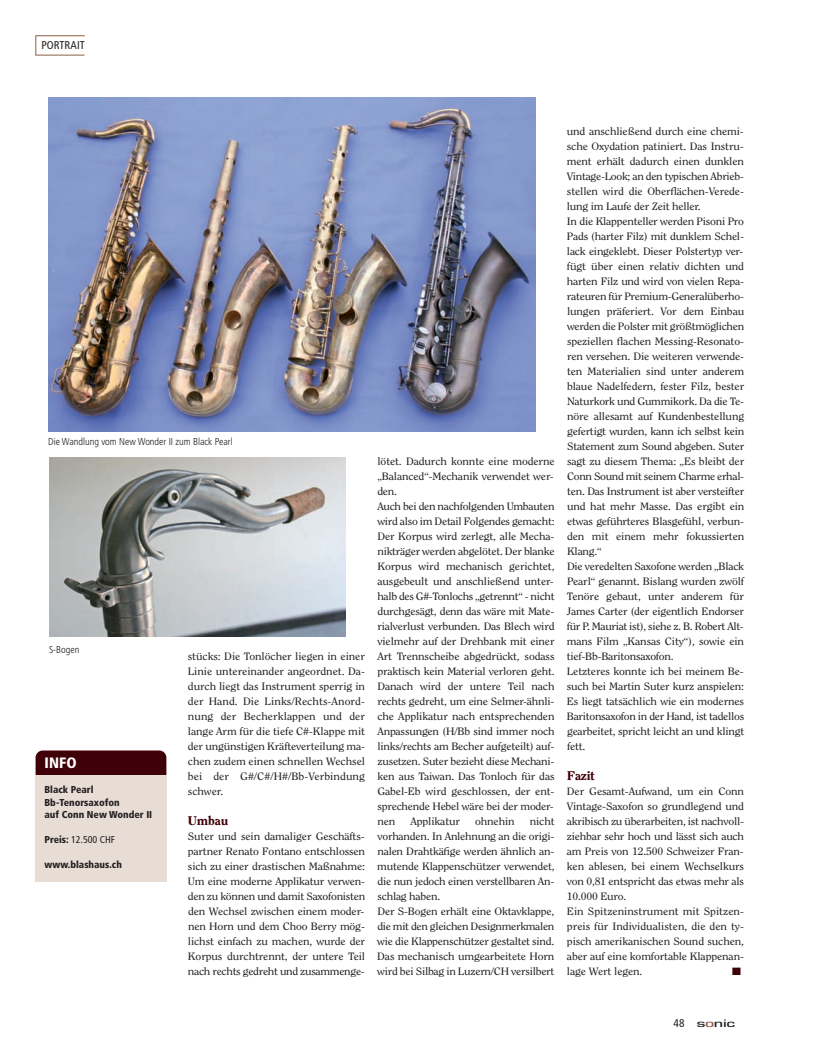
<style>
.page{position:relative;width:815px;height:1063px;background:#fff}
.page>*{position:absolute;margin:0;border:0;box-sizing:border-box;transform-origin:0 0}
.t1{font:900 condensed 15px "Frutiger LT Std";color:#fff}
.t2{font:800 12.5px "Clearface Std";letter-spacing:-.015em;color:#3f0007;scale:1.1 1}
.t3{font:condensed 11.25px "Frutiger LT Std";letter-spacing:.01em;color:#231f20}
.t4{font:500 11.25px "Eurostile T";letter-spacing:-.02em;color:#231f20;scale:1.6 1}
.t5{font:10.62px/15px "Clearface Std";letter-spacing:-.015em;color:#231f20;scale:1.1 1}
.t6{font:10.62px "Zapf Dingbats";color:#3f0007;scale:1.1 1}
.t7{font:900 condensed 10px/12.5px "Frutiger LT Std";color:#231f20}
.t8{font:300 condensed 10px "Frutiger LT Std";color:#231f20}
.t9{font:condensed 10px "Frutiger LT Std";color:#231f20}
.s1{font-weight:900}
.s2{font-family:"Frutiger LT Std";font-weight:400;font-stretch:condensed}
.s3{color:#8c6045}
</style>
<div class="page">
<div style="left:36px;top:35px;width:49px;height:20px;border:1px solid #8c6045"></div>
<div style="left:36px;top:751px;width:130px;height:38px;background:#3f0007;border-radius:7px"></div>
<div style="left:35px;top:775px;width:132px;height:106px;background:#e7ddd5"></div>
<img style="left:48px;top:97px;width:487px;height:334px">
<img style="left:49px;top:458px;width:296px;height:179px">
<p class="t3" style="left:41px;top:41px;width:45px">PORTRAIT</p>
<p class="t8" style="left:48px;top:437px;width:186px">Die Wandlung vom New Wonder II zum Black Pearl</p>
<p class="t8" style="left:49px;top:645px;width:32px">S-Bogen</p>
<h1 class="t1" style="left:45px;top:757px;width:34px">INFO</h1>
<p class="t7" style="left:45px;top:784px;width:109px">Black Pearl<br>Bb-Tenorsaxofon<br>auf Conn New Wonder II</p>
<p class="t9" style="left:45px;top:836px;width:72px"><span class="s1">Preis:</span> 12.500 CHF</p>
<p class="t7" style="left:45px;top:859px;width:79px">www.blashaus.ch</p>
<p class="t5" style="left:188px;top:649px;width:163px;text-align:justify">stücks: Die Tonlöcher liegen in einer Linie untereinander angeordnet. Da&shy;durch liegt das Instrument sperrig in der Hand. Die Links/Rechts-Anord&shy;nung der Becherklappen und der lange Arm für die tiefe C#-Klappe mit der ungünstigen Kräfteverteilung ma&shy;chen zudem einen schnellen Wechsel bei der G#/C#/H#/Bb-Verbindung schwer.</p>
<p class="t2" style="left:188px;top:815px;width:38px">Umbau</p>
<p class="t5" style="left:188px;top:829px;width:163px;text-align:justify">Suter und sein damaliger Geschäfts&shy;partner Renato Fontano entschlossen sich zu einer drastischen Maßnahme:<br>Um eine moderne Applikatur verwen&shy;den zu können und damit Saxofonisten den Wechsel zwischen einem moder&shy;nen Horn und dem Choo Berry mög&shy;lichst einfach zu machen, wurde der Korpus durchtrennt, der untere Teil nach rechts gedreht und zusammenge-</p>
<p class="t5" style="left:377px;top:454px;width:163px">lötet. Dadurch konnte eine moderne „Balanced“-Mechanik verwendet wer&shy;den.<br>Auch bei den nachfolgenden Umbauten wird also im Detail Folgendes gemacht:<br>Der Korpus wird zerlegt, alle Mecha&shy;nikträger werden abgelötet. Der blanke Korpus wird mechanisch gerichtet, ausgebeult und anschließend unter&shy;halb des G#-Tonlochs „getrennt“ - nicht durchgesägt, denn das wäre mit Mate&shy;rialverlust verbunden. Das Blech wird vielmehr auf der Drehbank mit einer Art Trennscheibe abgedrückt, sodass praktisch kein Material verloren geht.<br>Danach wird der untere Teil nach rechts gedreht, um eine Selmer-ähnli&shy;che Applikatur nach entsprechenden Anpassungen (H/Bb sind immer noch links/rechts am Becher aufgeteilt) auf&shy;zusetzen. Suter bezieht diese Mechani&shy;ken aus Taiwan. Das Tonloch für das Gabel-Eb wird geschlossen, der ent&shy;sprechende Hebel wäre bei der moder&shy;nen</p>
<p class="t5" style="left:377px;top:814px;width:163px;text-indent:152px">nicht vorhanden. In Anlehnung an die origi&shy;nalen Drahtkäfige werden ähnlich an&shy;mutende Klappenschützer verwendet, die nun jedoch einen verstellbaren An&shy;schlag haben.<br>Der S-Bogen erhält eine Oktavklappe, die mit den gleichen Designmerkmalen wie die Klappenschützer gestaltet sind.<br>Das mechanisch umgearbeitete Horn wird bei Silbag in Luzern/CH versilbert</p>
<p class="t5" style="left:410px;top:814px;width:47px">Applikatur</p>
<p class="t5" style="left:475px;top:814px;width:37px">ohnehin</p>
<p class="t5" style="left:567px;top:124px;width:163px">und anschließend durch eine chemi&shy;sche Oxydation patiniert. Das Instru&shy;ment erhält dadurch einen dunklen Vintage-Look; an den typischen Abrieb&shy;stellen wird die Oberflächen-Verede&shy;lung im Laufe der Zeit heller.<br>In die Klappenteller werden Pisoni Pro Pads (harter Filz) mit dunklem Schel&shy;lack eingeklebt. Dieser Polstertyp ver&shy;fügt über einen relativ dichten und harten Filz und wird von vielen Repa&shy;rateuren für Premium-Generalüberho&shy;lungen präferiert. Vor dem Einbau werden die Polster mit größtmöglichen speziellen flachen Messing-Resonato&shy;ren versehen. Die weiteren verwende&shy;ten Materialien sind unter anderem blaue Nadelfedern, fester Filz, bester Naturkork und Gummikork. Da die Te&shy;nöre allesamt auf Kundenbestellung gefertigt wurden, kann ich selbst kein Statement zum Sound abgeben. Suter sagt zu diesem Thema: „Es bleibt der Conn Sound mit seinem Charme erhal&shy;ten. Das Instrument ist aber versteifter und hat mehr Masse. Das ergibt ein etwas geführteres Blasgefühl, verbun&shy;den mit einem mehr fokussierten Klang.“<br>Die veredelten Saxofone werden „Black Pearl“ genannt. Bislang wurden zwölf Tenöre gebaut, unter anderem für James Carter (der eigentlich Endorser für P. Mauriat ist), siehe z. B. Robert Alt&shy;mans Film „Kansas City“), sowie ein tief-Bb-Baritonsaxofon.<br>Letzteres konnte ich bei meinem Be&shy;such bei Martin Suter kurz anspielen:<br>Es liegt tatsächlich wie ein modernes Baritonsaxofon in der Hand, ist tadellos gearbeitet, spricht leicht an und klingt fett.</p>
<p class="t2" style="left:567px;top:770px;width:27px">Fazit</p>
<p class="t5" style="left:567px;top:784px;width:163px">Der Gesamt-Aufwand, um ein Conn Vintage-Saxofon so grundlegend und akribisch zu überarbeiten, ist nachvoll&shy;ziehbar sehr hoch und lässt sich auch am Preis von 12.500 Schweizer Fran&shy;ken ablesen, bei einem Wechselkurs von 0,81 entspricht das etwas mehr als 10.000 Euro.<br>Ein Spitzeninstrument mit Spitzen&shy;preis für Individualisten, die den ty&shy;pisch amerikanischen Sound suchen, aber auf eine komfortable Klappenan&shy;lage Wert legen.</p>
<p class="t6" style="left:732px;top:965px;width:10px">■</p>
<p class="t4" style="left:674px;top:1016px;width:40px"><span class="s2">48</span> s<span class="s3">o</span>nic</p>
</div>
